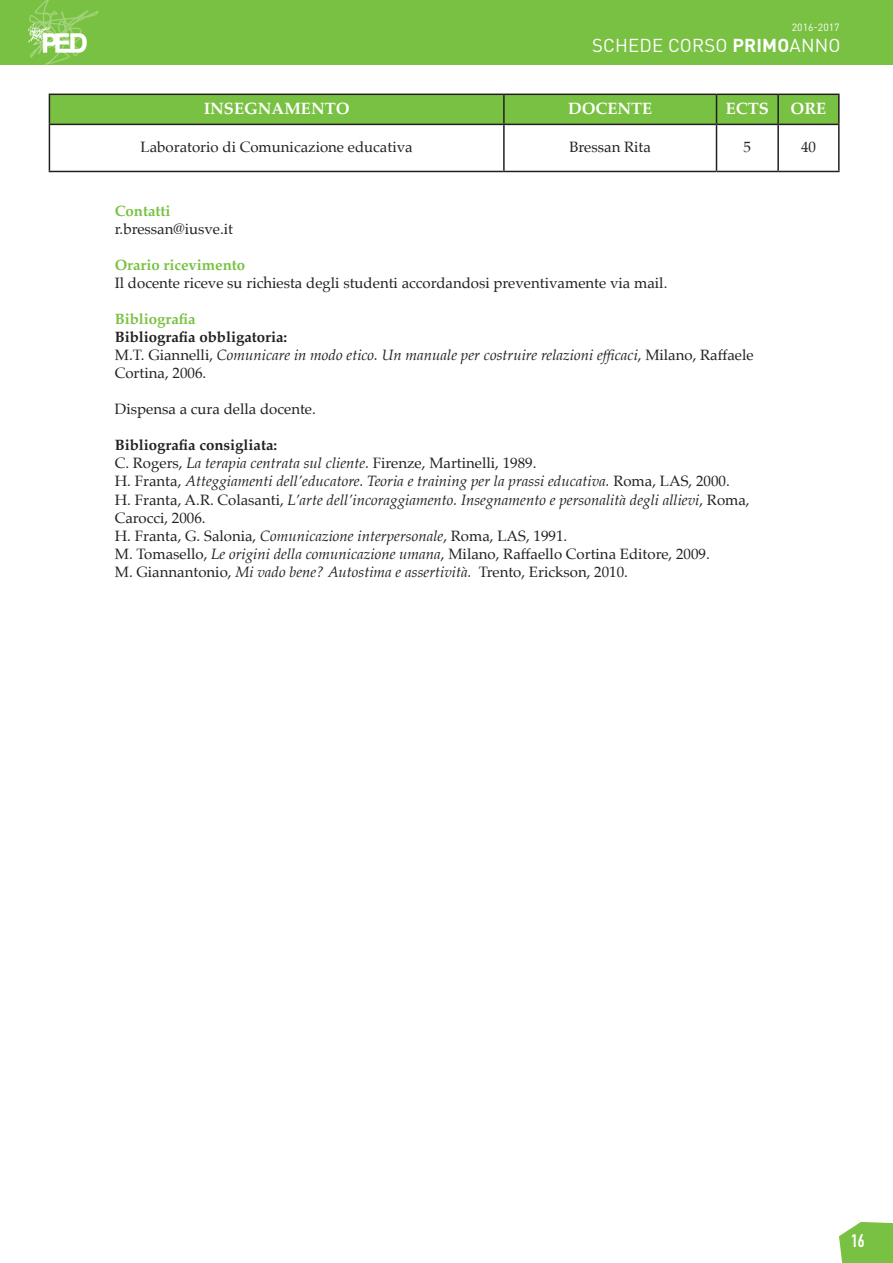
<style>
.page{position:relative;width:893px;height:1263px;background:#fff}
.page>*{position:absolute;margin:0;border:0;box-sizing:border-box;transform-origin:0 0}
.t1{font:18.45px "DIN Pro";letter-spacing:.01em;color:#fff}
.t2{font:700 17.85px "DIN Condensed";color:#fff}
.t3{font:700 16.5px "Palatino";color:#fff}
.t4{font:15px "Palatino";color:#231f20}
.t5{font:italic 15px/18px "Palatino";color:#231f20}
.t6{font:700 15px "Palatino";color:#231f20}
.t7{font:700 15px "Palatino";color:#79c142}
.t8{font:10.35px "DIN Pro";color:#fff}
.s1{font-weight:700}
.s2{font-style:normal}
.s3{font-style:italic}
</style>
<div class="page">
<svg style="left:839px;top:1222px;width:54px;height:41px;background:#85c654"></svg>
<div style="left:0;top:0;width:893px;height:65px;background:#79c142"></div>
<svg style="left:28px;top:0;width:71px;height:65px"></svg>
<svg style="left:49px;top:94px;width:789px;height:30px;background:#74b840"></svg>
<hr style="left:778px;top:94px;width:62px;height:1px;background:#231f20">
<hr style="left:777px;top:95px;width:2px;height:29px;background:#231f20">
<hr style="left:838px;top:95px;width:2px;height:29px;background:#231f20">
<hr style="left:49px;top:124px;width:455px;height:1px;background:#231f20">
<hr style="left:49px;top:125px;width:1px;height:46px;background:#231f20">
<hr style="left:504px;top:124px;width:212px;height:1px;background:#231f20">
<hr style="left:503px;top:125px;width:2px;height:46px;background:#231f20">
<hr style="left:716px;top:124px;width:62px;height:1px;background:#231f20">
<hr style="left:716px;top:125px;width:1px;height:46px;background:#231f20">
<hr style="left:778px;top:124px;width:62px;height:1px;background:#231f20">
<hr style="left:777px;top:125px;width:2px;height:46px;background:#231f20">
<hr style="left:838px;top:125px;width:2px;height:46px;background:#231f20">
<hr style="left:49px;top:171px;width:455px;height:1px;background:#231f20">
<hr style="left:504px;top:171px;width:212px;height:1px;background:#231f20">
<hr style="left:716px;top:171px;width:62px;height:1px;background:#231f20">
<hr style="left:778px;top:171px;width:62px;height:1px;background:#231f20">
<p class="t8" style="left:792px;top:21px;width:49px">2016-2017</p>
<p class="t1" style="left:592px;top:33px;width:250px">SCHEDE CORSO <span class="s1">PRIMO</span>ANNO</p>
<p class="t3" style="left:204px;top:94px;width:147px">INSEGNAMENTO</p>
<p class="t3" style="left:568px;top:94px;width:86px">DOCENTE</p>
<p class="t3" style="left:726px;top:94px;width:45px">ECTS</p>
<p class="t3" style="left:791px;top:94px;width:37px">ORE</p>
<p class="t4" style="left:141px;top:134px;width:274px">Laboratorio di Comunicazione educativa</p>
<p class="t4" style="left:569px;top:134px;width:83px">Bressan Rita</p>
<p class="t4" style="left:744px;top:134px;width:9px">5</p>
<p class="t4" style="left:801px;top:134px;width:16px">40</p>
<p class="t7" style="left:115px;top:199px;width:57px">Contatti</p>
<p class="t4" style="left:115px;top:217px;width:120px">r.bressan@iusve.it</p>
<p class="t7" style="left:115px;top:253px;width:132px">Orario ricevimento</p>
<p class="t4" style="left:115px;top:271px;width:554px">Il docente riceve su richiesta degli studenti accordandosi preventivamente via mail.</p>
<p class="t7" style="left:115px;top:307px;width:82px">Bibliografia</p>
<p class="t6" style="left:115px;top:325px;width:174px">Bibliografia obbligatoria:</p>
<p class="t5" style="left:115px;top:346px;width:640px"><span class="s2">M.T. Giannelli,</span> Comunicare in modo etico. Un manuale per costruire relazioni efficaci<span class="s2">, Milano, Raffaele<br>Cortina, 2006.</span></p>
<p class="t4" style="left:115px;top:397px;width:203px">Dispensa a cura della docente.</p>
<p class="t6" style="left:115px;top:433px;width:164px">Bibliografia consigliata:</p>
<p class="t4" style="left:115px;top:451px;width:423px">C. Rogers, <span class="s3">La terapia centrata sul cliente.</span> Firenze, Martinelli, 1989.</p>
<p class="t5" style="left:115px;top:472px;width:616px"><span class="s2">H. Franta,</span> Atteggiamenti dell’educatore. Teoria e training per la prassi educativa. <span class="s2">Roma, LAS, 2000.</span></p>
<p class="t5" style="left:115px;top:490px;width:636px"><span class="s2">H. Franta, A.R. Colasanti,</span> L’arte dell’incoraggiamento. Insegnamento e personalità degli allievi<span class="s2">, Roma,<br>Carocci, 2006.</span></p>
<p class="t4" style="left:115px;top:523px;width:454px">H. Franta, G. Salonia, <span class="s3">Comunicazione interpersonale</span>, Roma, LAS, 1991.</p>
<p class="t4" style="left:115px;top:541px;width:596px">M. Tomasello, <span class="s3">Le origini della comunicazione umana</span>, Milano, Raffaello Cortina Editore, 2009.</p>
<p class="t4" style="left:115px;top:559px;width:515px">M. Giannantonio, <span class="s3">Mi vado bene? Autostima e assertività.</span> Trento, Erickson, 2010.</p>
<p class="t2" style="left:851px;top:1228px;width:15px">16</p>
</div>
